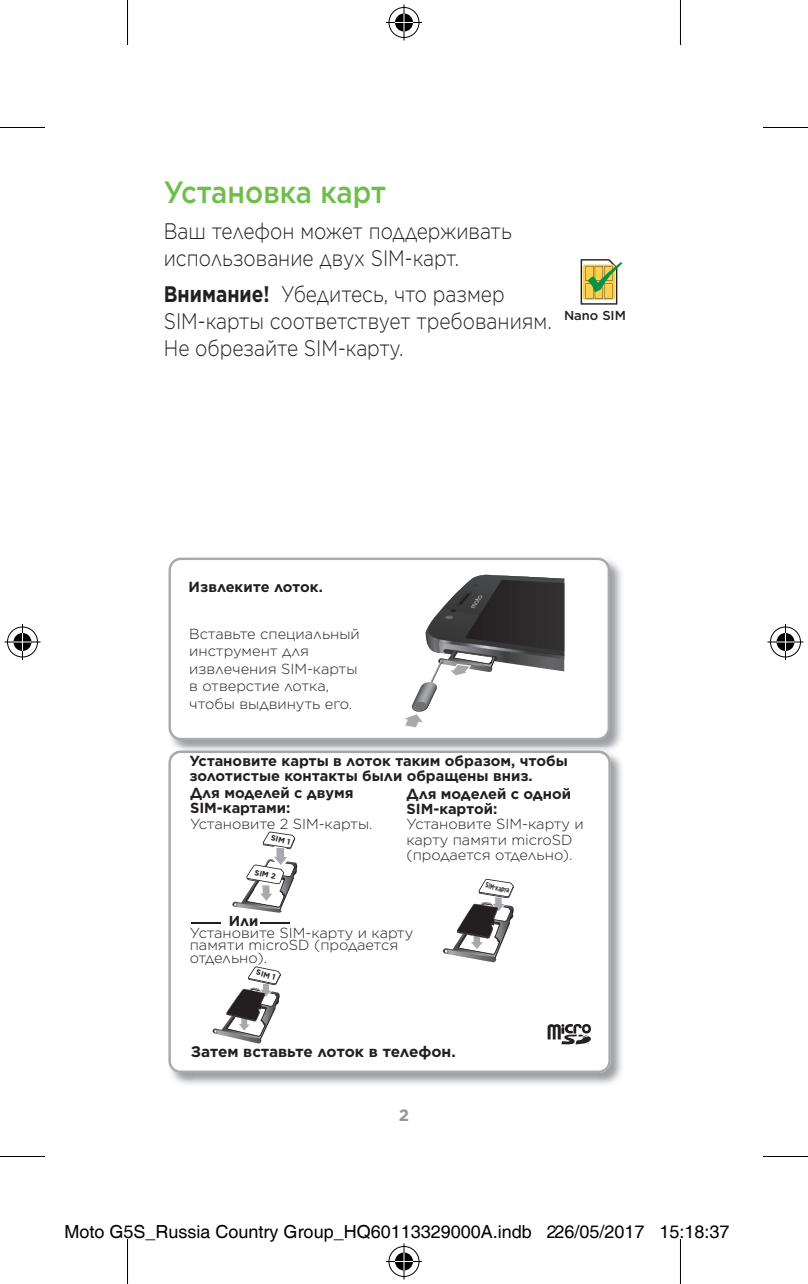
<style>
.page{position:relative;width:808px;height:1284px;background:#fff}
.page>*{position:absolute;margin:0;border:0;box-sizing:border-box;transform-origin:0 0}
.t1{font:500 30.6px "Gotham";letter-spacing:-.01em;color:#6ebe4a;scale:.9 1}
.t2{font:300 22.5px/27px "Gotham";color:#231f20;scale:.85 1}
.t3{font:18px "Helvetica";color:#000}
.t4{font:700 16.5px "Gotham";color:#949698}
.t5{font:700 15.3px "Gotham";letter-spacing:-.02em;color:#231f20}
.t6{font:300 14.7px/17.4px "Gotham";color:#231f20}
.t7{font:700 14.7px/15.3px "Gotham";color:#231f20}
.t8{font:700 14.4px "Gotham";color:#231f20}
.t9{font:500 12.9px "Gotham";color:#231f20}
.t10{font:700 7.8px "Gotham";color:#231f20}
.t11{font:700 7.8px "Gotham";color:#231f20;scale:.6 1}
.s1{font-weight:700}
</style>
<div class="page">
<svg style="left:580px;top:259px;width:42px;height:46px"></svg>
<img style="left:171px;top:1073px;width:22px;height:12px">
<img style="left:598px;top:757px;width:24px;height:328px">
<svg style="left:168px;top:757px;width:443px;height:316px"></svg>
<img style="left:171px;top:557px;width:451px;height:200px">
<img style="left:170px;top:751px;width:439px;height:6px">
<svg style="left:168px;top:558px;width:442px;height:182px"></svg>
<svg style="left:547px;top:1024px;width:44px;height:21px"></svg>
<svg style="left:443px;top:879px;width:71px;height:83px"></svg>
<hr style="left:260px;top:923px;width:30px;height:1px;background:#231f20">
<hr style="left:191px;top:923px;width:30px;height:1px;background:#231f20">
<svg style="left:401px;top:575px;width:163px;height:153px"></svg>
<svg style="left:232px;top:832px;width:66px;height:81px"></svg>
<svg style="left:212px;top:966px;width:69px;height:78px"></svg>
<hr style="left:0;top:127px;width:45px;height:1px;background:#000">
<hr style="left:763px;top:127px;width:45px;height:1px;background:#000">
<hr style="left:0;top:1156px;width:45px;height:1px;background:#000">
<hr style="left:763px;top:1156px;width:45px;height:1px;background:#000">
<hr style="left:127px;top:0;width:1px;height:45px;background:#000">
<hr style="left:127px;top:1239px;width:1px;height:45px;background:#000">
<hr style="left:680px;top:0;width:1px;height:45px;background:#000">
<hr style="left:680px;top:1239px;width:1px;height:45px;background:#000">
<div style="left:387px;top:6px;width:34px;height:33px;border:4px solid #fff;border-radius:50%"></div>
<hr style="left:386px;top:21px;width:36px;height:3px;background:#fff">
<svg style="left:402px;top:4px;width:4px;height:36px"></svg>
<div style="left:393px;top:12px;width:22px;height:21px;border:4px solid #fff;border-radius:50%"></div>
<div style="left:388px;top:7px;width:31px;height:31px;border:1px solid #000;border-radius:50%"></div>
<hr style="left:386px;top:22px;width:36px;height:1px;background:#000">
<hr style="left:403px;top:4px;width:1px;height:36px;background:#000">
<svg style="left:395px;top:13px;width:18px;height:18px"></svg>
<div style="left:387px;top:1245px;width:34px;height:33px;border:4px solid #fff;border-radius:50%"></div>
<hr style="left:386px;top:1260px;width:36px;height:3px;background:#fff">
<svg style="left:402px;top:1243px;width:4px;height:36px"></svg>
<div style="left:393px;top:1251px;width:22px;height:21px;border:4px solid #fff;border-radius:50%"></div>
<div style="left:388px;top:1246px;width:31px;height:31px;border:1px solid #000;border-radius:50%"></div>
<hr style="left:386px;top:1261px;width:36px;height:1px;background:#000">
<hr style="left:403px;top:1243px;width:1px;height:36px;background:#000">
<svg style="left:395px;top:1252px;width:18px;height:18px"></svg>
<div style="left:6px;top:625px;width:33px;height:34px;border:4px solid #fff;border-radius:50%"></div>
<svg style="left:4px;top:640px;width:36px;height:4px"></svg>
<hr style="left:21px;top:624px;width:3px;height:36px;background:#fff">
<div style="left:12px;top:631px;width:21px;height:22px;border:4px solid #fff;border-radius:50%"></div>
<div style="left:7px;top:627px;width:31px;height:30px;border:1px solid #000;border-radius:50%"></div>
<hr style="left:4px;top:641px;width:36px;height:1px;background:#000">
<hr style="left:22px;top:624px;width:1px;height:36px;background:#000">
<svg style="left:14px;top:633px;width:18px;height:18px"></svg>
<div style="left:768px;top:625px;width:34px;height:34px;border:4px solid #fff;border-radius:50%"></div>
<svg style="left:767px;top:640px;width:36px;height:4px"></svg>
<svg style="left:783px;top:625px;width:4px;height:34px"></svg>
<div style="left:774px;top:631px;width:22px;height:22px;border:4px solid #fff;border-radius:50%"></div>
<div style="left:770px;top:627px;width:31px;height:30px;border:1px solid #000;border-radius:50%"></div>
<hr style="left:767px;top:641px;width:36px;height:1px;background:#000">
<hr style="left:785px;top:624px;width:1px;height:36px;background:#000">
<svg style="left:776px;top:633px;width:18px;height:18px"></svg>
<h1 class="t1" style="left:164px;top:172px;width:249px">Установка карт</h1>
<h2 class="t2" style="left:164px;top:217px;width:411px">Ваш телефон может поддерживать использование двух SIM-карт.</h2>
<h2 class="t2" style="left:164px;top:280px;width:458px"><span class="s1">Внимание!</span> Убедитесь, что размер<br>SIM-карты соответствует требованиям.<br>Не обрезайте SIM-карту.</h2>
<p class="t9" style="left:564px;top:307px;width:63px">Nano SIM</p>
<p class="t7" style="left:189px;top:579px;width:136px">Извлеките лоток.</p>
<p class="t6" style="left:189px;top:624px;width:172px">Вставьте специальный инструмент для извлечения SIM-карты в отверстие лотка, чтобы выдвинуть его.</p>
<p class="t7" style="left:189px;top:754px;width:380px">Установите карты в лоток таким образом, чтобы золотистые контакты были обращены вниз.</p>
<p class="t7" style="left:190px;top:785px;width:165px">Для моделей с двумя<br>SIM-картами:</p>
<p class="t6" style="left:190px;top:814px;width:184px">Установите 2 SIM-карты.</p>
<p class="t10" style="left:272px;top:833px;width:22px;rotate:13deg">SIM 1</p>
<p class="t10" style="left:256px;top:867px;width:22px;rotate:13deg">SIM 2</p>
<p class="t7" style="left:406px;top:786px;width:166px">Для моделей с одной<br>SIM-картой:</p>
<p class="t6" style="left:406px;top:816px;width:179px;line-height:15.3px">Установите SIM-карту и карту памяти microSD (продается отдельно).</p>
<p class="t11" style="left:487px;top:880px;width:42px;rotate:13deg">SIM-карта</p>
<p class="t8" style="left:229px;top:912px;width:31px">Или</p>
<p class="t6" style="left:190px;top:925px;width:225px;line-height:12.9px">Установите SIM-карту и карту памяти microSD (продается отдельно).</p>
<p class="t10" style="left:258px;top:967px;width:22px;rotate:16deg">SIM 1</p>
<p class="t5" style="left:191px;top:1042px;width:266px">Затем вставьте лоток в телефон.</p>
<p class="t4" style="left:399px;top:1104px;width:12px">2</p>
<p class="t3" style="left:64px;top:1221px;width:666px">Moto G5S_Russia Country Group_HQ60113329000A.indb 226/05/2017 15:18:37</p>
</div>
